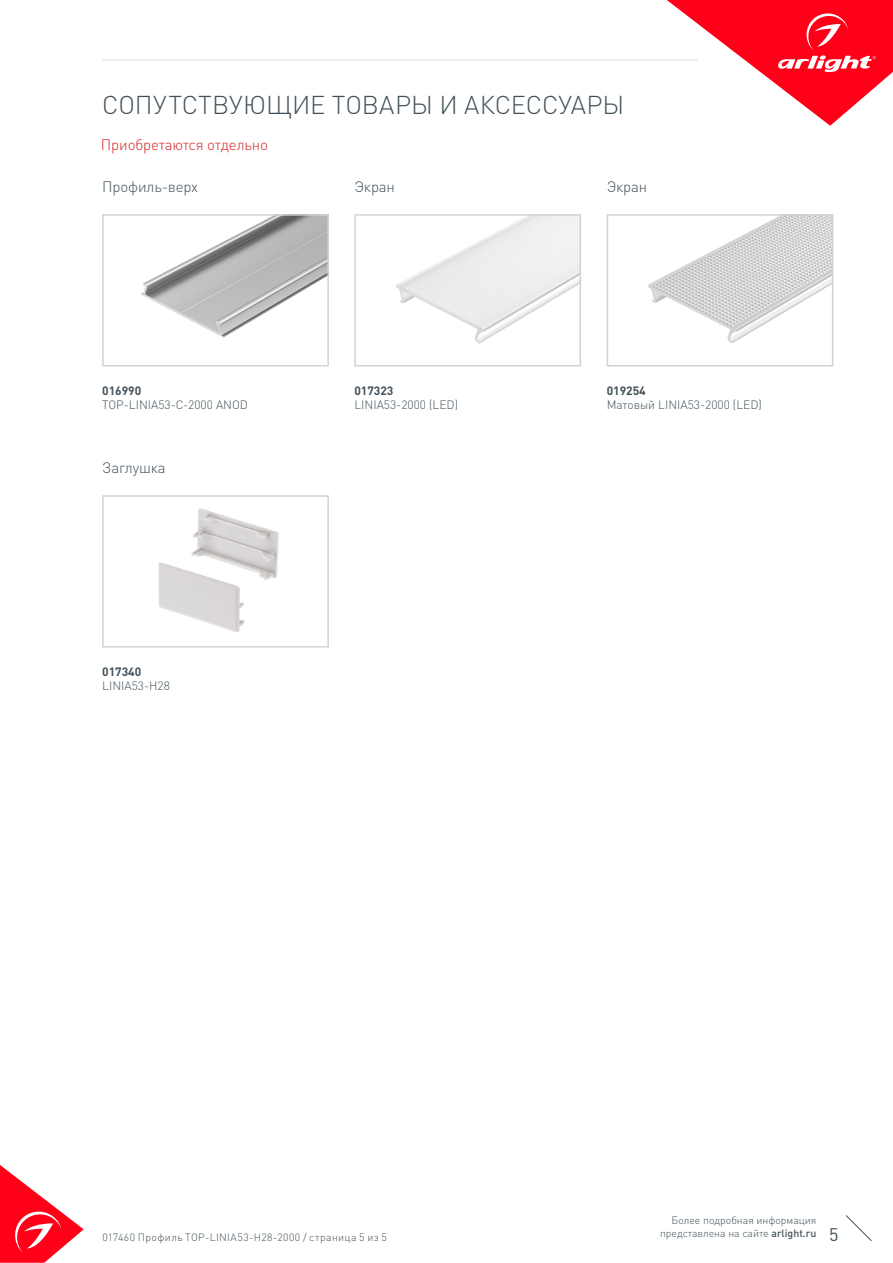
<style>
.page{position:relative;width:893px;height:1263px;background:#fff}
.page>*{position:absolute;margin:0;border:0;box-sizing:border-box;transform-origin:0 0}
.t1{font:300 25.5px "DIN Pro";color:#425159}
.t2{font:18px "DIN Pro";color:#425159}
.t3{font:300 15px "DIN Pro";letter-spacing:-.01em;color:#425159}
.t4{font:300 15px "DIN Pro";letter-spacing:-.01em;color:#d5262a}
.t5{font:300 12px/14.4px "DIN Pro";color:#425159}
.t6{font:300 10.5px "DIN Pro";color:#425159}
.t7{font:300 10.5px "DIN Pro";letter-spacing:.04em;color:#425159}
.s1{font-weight:700}
.s2{font-weight:500}
</style>
<div class="page">
<svg style="left:0;top:1165px;width:84px;height:98px"></svg>
<svg style="left:845px;top:1215px;width:27px;height:26px"></svg>
<svg style="left:667px;top:0;width:226px;height:126px"></svg>
<hr style="left:102px;top:60px;width:595px;height:1px;background:#dcdddf">
<img style="left:141px;top:217px;width:185px;height:121px">
<div style="left:102px;top:214px;width:227px;height:152px;border:2px solid #d1d2d4"></div>
<img style="left:396px;top:217px;width:182px;height:127px">
<div style="left:354px;top:214px;width:227px;height:152px;border:2px solid #d1d2d4"></div>
<img style="left:648px;top:217px;width:182px;height:126px">
<div style="left:607px;top:214px;width:226px;height:152px;border:2px solid #d1d2d4"></div>
<img style="left:158px;top:508px;width:121px;height:124px">
<div style="left:102px;top:495px;width:227px;height:153px;border:2px solid #d1d2d4"></div>
<p class="t1" style="left:102px;top:87px;width:524px">СОПУТСТВУЮЩИЕ ТОВАРЫ И АКСЕССУАРЫ</p>
<p class="t4" style="left:101px;top:134px;width:168px">Приобретаются отдельно</p>
<p class="t3" style="left:102px;top:177px;width:97px">Профиль-верх</p>
<p class="t3" style="left:354px;top:177px;width:42px">Экран</p>
<p class="t3" style="left:607px;top:177px;width:42px">Экран</p>
<p class="t5" style="left:102px;top:383px;width:147px"><span class="s1">016990<br></span>TOP-LINIA53-С-2000 ANOD</p>
<p class="t5" style="left:354px;top:383px;width:105px"><span class="s1">017323<br></span>LINIA53-2000 (LED)</p>
<p class="t5" style="left:607px;top:383px;width:157px"><span class="s1">019254<br></span>Матовый LINIA53-2000 (LED)</p>
<p class="t3" style="left:102px;top:458px;width:65px">Заглушка</p>
<p class="t5" style="left:102px;top:664px;width:69px"><span class="s1">017340<br></span>LINIA53-H28</p>
<p class="t6" style="left:672px;top:1213px;width:146px">Более подробная информация</p>
<p class="t6" style="left:660px;top:1226px;width:158px">представлена на сайте <span class="s2">arlight.ru</span></p>
<p class="t7" style="left:102px;top:1230px;width:286px">017460 Профиль TOP-LINIA53-H28-2000 / страница 5 из 5</p>
<h2 class="t2" style="left:829px;top:1222px;width:11px">5</h2>
</div>
